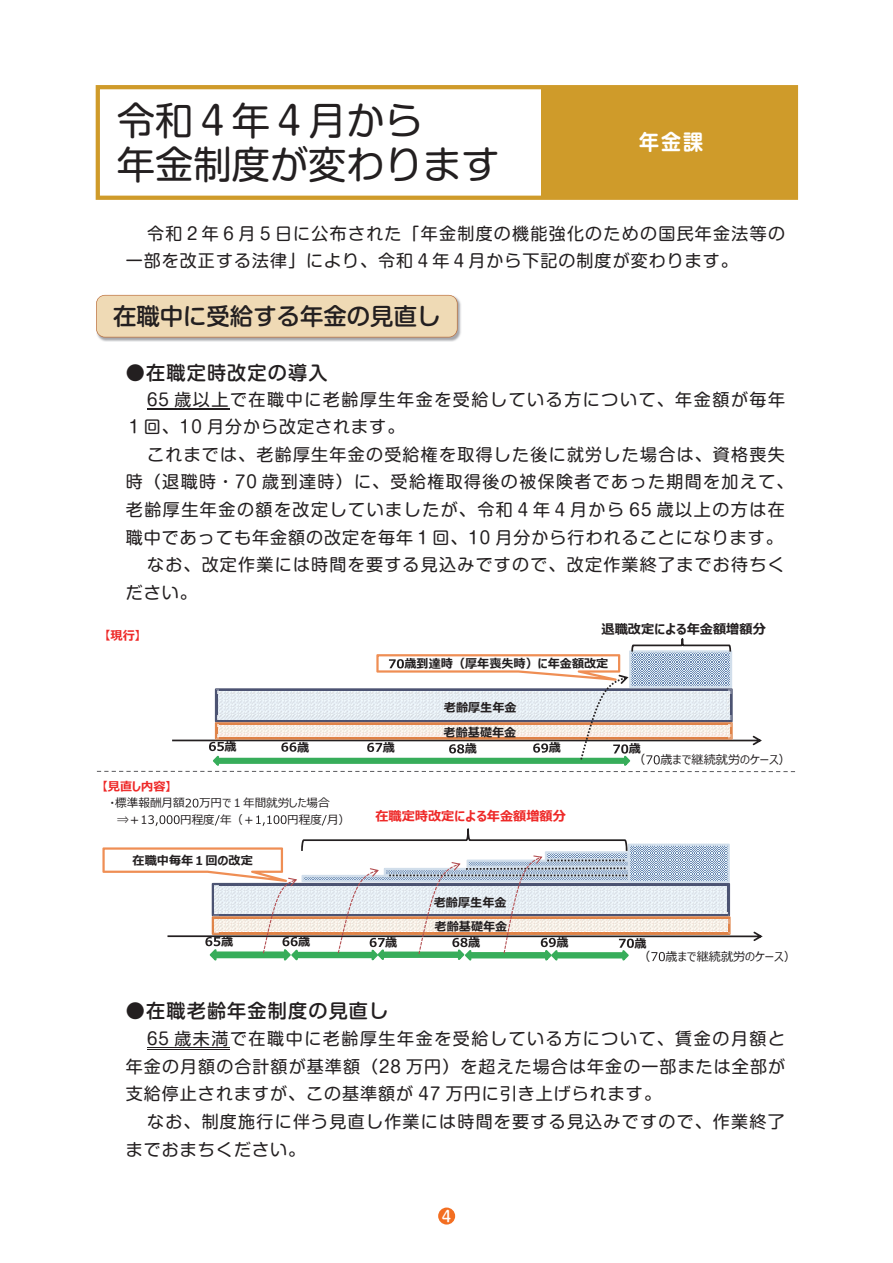
<style>
.page{position:relative;width:893px;height:1263px;background:#fff}
.page>*{position:absolute;margin:0;border:0;box-sizing:border-box;transform-origin:0 0}
.t1{font:38.25px/44.7px "Shin M Go Pro";color:#231f20}
.t2{font:500 23.4px "Shin M Go Pro";color:#231f20}
.t3{font:700 21.3px "Shin M Go Pro De";color:#fff;scale:.94 1}
.t4{font:500 19.2px "Shin M Go Pro";letter-spacing:.06em;color:#231f20}
.t5{font:16.95px/27.6px "Shin M Go Pro";letter-spacing:.075em;color:#231f20}
.t6{font:500 14.85px "Shin M Go Pro";color:#fff}
.t7{font:700 13.2px "Meiryo UIW53";color:#ee2928}
.t8{font:700 13.2px "Meiryo UIW53";color:#231f20}
.t9{font:700 12.15px/25px "Meiryo UIW53";color:#231f20}
.t10{font:12.15px "Meiryo UIW53";color:#231f20}
.t11{font:700 12.15px "Meiryo UIW53";color:#ee2928}
.t12{font:11.7px "Meiryo UIW53";color:#231f20}
.t13{font:11.55px "Meiryo UIW53";color:#231f20}
</style>
<div class="page">
<hr style="left:147px;top:408px;width:82px;height:1px;background:#231f20">
<hr style="left:147px;top:409px;width:82px;height:1px;background:#231f20">
<img style="left:98px;top:299px;width:363px;height:42px">
<div style="left:96px;top:295px;width:362px;height:42px;background:#efdab5"></div>
<hr style="left:147px;top:1047px;width:82px;height:1px;background:#231f20">
<hr style="left:147px;top:1049px;width:82px;height:1px;background:#231f20">
<svg style="left:96px;top:85px;width:702px;height:115px"></svg>
<div style="left:541px;top:86px;width:255px;height:111px;background:#cf9b2a"></div>
<svg style="left:96px;top:638px;width:700px;height:134px"></svg>
<svg style="left:186px;top:799px;width:12px;height:8px"></svg>
<svg style="left:102px;top:815px;width:661px;height:146px"></svg>
<div style="left:438px;top:1207px;width:17px;height:17px;background:#f36e21;border-radius:50%"></div>
<h1 class="t1" style="left:117px;top:93px;width:384px">令和４年４月から<br>年金制度が変わります</h1>
<p class="t3" style="left:639px;top:124px;width:70px">年金課</p>
<p class="t5" style="left:126px;top:217px;width:661px;text-indent:21px">令和２年６月５日に公布された「年金制度の機能強化のための国民年金法等の一部を改正する法律」により、令和４年４月から下記の制度が変わります。</p>
<h2 class="t2" style="left:113px;top:297px;width:329px">在職中に受給する年金の見直し</h2>
<p class="t4" style="left:126px;top:357px;width:203px">●在職定時改定の導入</p>
<p class="t5" style="left:126px;top:383px;width:661px;text-indent:21px">65 歳以上で在職中に老齢厚生年金を受給している方について、年金額が毎年<br>１回、10 月分から改定されます。</p>
<p class="t5" style="left:147px;top:439px;width:639px">これまでは、老齢厚生年金の受給権を取得した後に就労した場合は、資格喪失</p>
<p class="t5" style="left:126px;top:466px;width:669px">時（退職時・70 歳到達時）に、受給権取得後の被保険者であった期間を加えて、</p>
<p class="t5" style="left:126px;top:494px;width:661px">老齢厚生年金の額を改定していましたが、令和４年４月から 65 歳以上の方は在</p>
<p class="t5" style="left:126px;top:521px;width:659px">職中であっても年金額の改定を毎年１回、10 月分から行われることになります。</p>
<p class="t5" style="left:147px;top:549px;width:639px">なお、改定作業には時間を要する見込みですので、改定作業終了までお待ちく</p>
<p class="t5" style="left:126px;top:577px;width:73px">ださい。</p>
<p class="t11" style="left:104px;top:627px;width:38px">【現行】</p>
<p class="t8" style="left:602px;top:620px;width:166px">退職改定による年金額増額分</p>
<p class="t9" style="left:404px;top:652px;width:205px">歳到達時（厚年喪失時）に年金額改定</p>
<p class="t9" style="left:444px;top:695px;width:75px">老齢厚生年金老齢基礎年金</p>
<p class="t9" style="left:225px;top:734px;width:14px">歳</p>
<p class="t9" style="left:297px;top:735px;width:14px">歳</p>
<p class="t9" style="left:383px;top:735px;width:14px">歳</p>
<p class="t9" style="left:465px;top:737px;width:14px">歳</p>
<p class="t9" style="left:549px;top:736px;width:14px">歳</p>
<p class="t9" style="left:629px;top:737px;width:14px">歳</p>
<p class="t10" style="left:633px;top:751px;width:159px">（ 歳まで継続就労のケース）</p>
<p class="t11" style="left:102px;top:778px;width:71px">【見直し内容】</p>
<p class="t13" style="left:109px;top:795px;width:222px">・標準報酬月額 万円で１年間就労した場合</p>
<p class="t12" style="left:117px;top:811px;width:25px">⇒＋</p>
<p class="t12" style="left:180px;top:811px;width:76px">円程度年（＋</p>
<p class="t12" style="left:287px;top:811px;width:64px">円程度月）</p>
<p class="t9" style="left:133px;top:849px;width:122px">在職中毎年１回の改定</p>
<p class="t7" style="left:375px;top:807px;width:192px">在職定時改定による年金額増額分</p>
<p class="t9" style="left:434px;top:891px;width:74px">老齢厚生年金</p>
<p class="t9" style="left:435px;top:915px;width:74px">老齢基礎年金</p>
<p class="t9" style="left:221px;top:930px;width:14px">歳</p>
<p class="t9" style="left:298px;top:930px;width:14px">歳</p>
<p class="t9" style="left:385px;top:930px;width:14px">歳</p>
<p class="t9" style="left:468px;top:930px;width:14px">歳</p>
<p class="t9" style="left:556px;top:930px;width:14px">歳</p>
<p class="t9" style="left:634px;top:931px;width:14px">歳</p>
<p class="t10" style="left:638px;top:948px;width:159px">（ 歳まで継続就労のケース）</p>
<p class="t4" style="left:126px;top:995px;width:264px">●在職老齢年金制度の見直し</p>
<p class="t5" style="left:126px;top:1023px;width:661px;text-align:justify;text-indent:21px">65 歳未満で在職中に老齢厚生年金を受給している方について、賃金の月額と年金の月額の合計額が基準額（28 万円）を超えた場合は年金の一部または全部が支給停止されますが、この基準額が 47 万円に引き上げられます。</p>
<p class="t5" style="left:126px;top:1106px;width:660px;text-indent:21px">なお、制度施行に伴う見直し作業には時間を要する見込みですので、作業終了までおまちください。</p>
<p class="t6" style="left:442px;top:1204px;width:11px">4</p>
</div>
